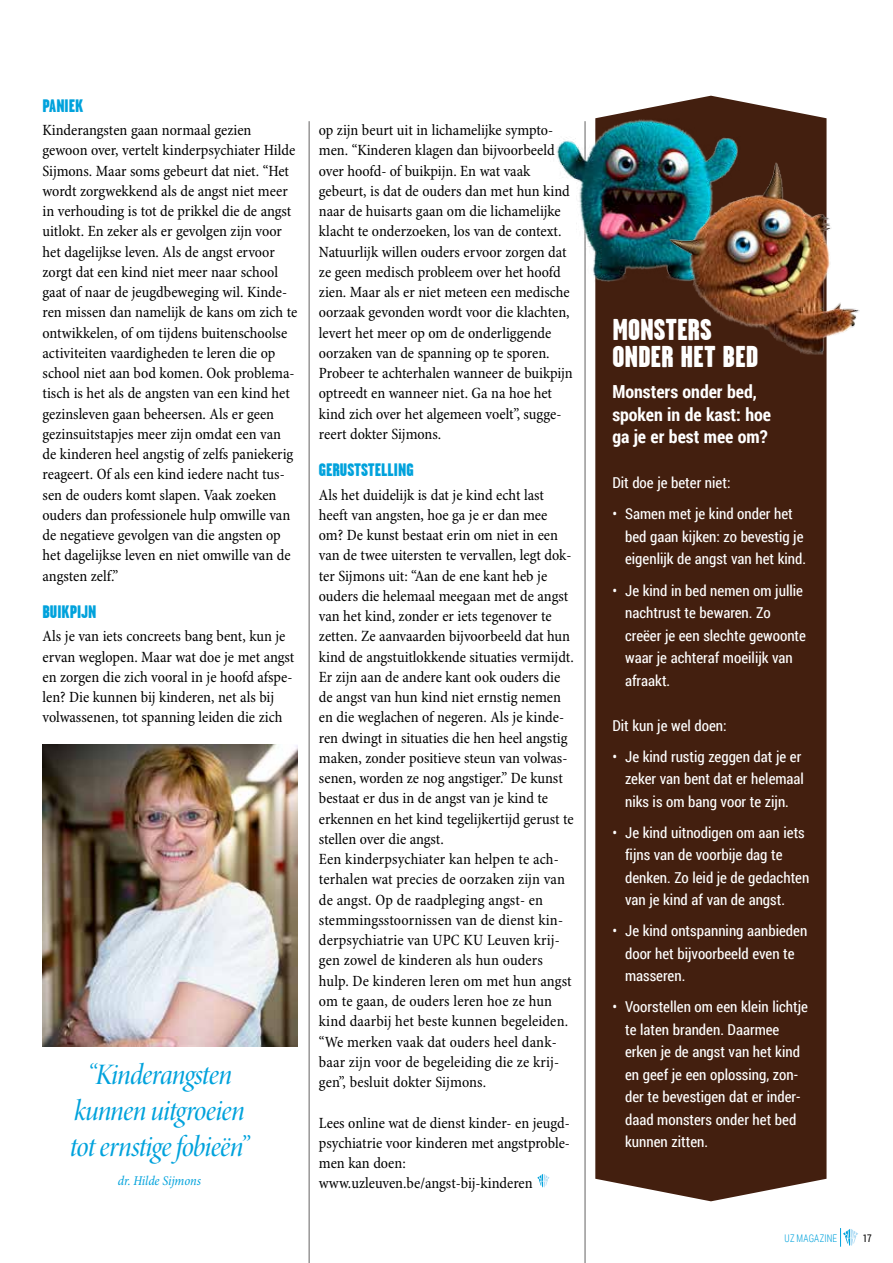
<style>
.page{position:relative;width:893px;height:1263px;background:#fff}
.page>*{position:absolute;margin:0;border:0;box-sizing:border-box;transform-origin:0 0}
.t1{font:30px/36px "Minion Pro Medium Cn It Disp";letter-spacing:-.025em;color:#00a2dc;text-align:center}
.t2{font:900 30px/27px "Garage Gothic";color:#fff}
.t3{font:700 18px/22.5px "Roboto Condensed";color:#fff}
.t4{font:900 18px "Garage Gothic";color:#00a2dc}
.t5{font:condensed 15.75px/20.2px "Minion Pro";color:#000}
.t6{font:15px/22.5px "Roboto Condensed";color:#fff}
.t7{font:italic condensed 13.5px "Minion Pro";letter-spacing:-.005em;color:#00a2dc}
.t8{font:300 10.5px "Roboto Condensed";letter-spacing:.015em;color:#00a2dc;scale:.9 1}
.t9{font:10.5px "Roboto Condensed";color:#000;scale:.9 1}
</style>
<div class="page">
<svg style="left:840px;top:1228px;width:18px;height:19px"></svg>
<hr style="left:309px;top:121px;width:1px;height:1142px;background:#646363">
<hr style="left:585px;top:121px;width:1px;height:1142px;background:#646363">
<img style="left:43px;top:744px;width:255px;height:302px">
<div style="left:595px;top:96px;width:231px;height:1105px;background:#431f0f"></div>
<img style="left:556px;top:111px;width:191px;height:190px">
<img style="left:665px;top:161px;width:195px;height:204px">
<svg style="left:537px;top:1174px;width:13px;height:13px"></svg>
<p class="t4" style="left:43px;top:95px;width:42px">PANIEK</p>
<p class="t5" style="left:43px;top:120px;width:256px">Kinderangsten gaan normaal gezien gewoon over, vertelt kinderpsychiater Hilde Sijmons. Maar soms gebeurt dat niet. “Het wordt zorgwekkend als de angst niet meer in verhouding is tot de prikkel die de angst uitlokt. En zeker als er gevolgen zijn voor het dagelijkse leven. Als de angst ervoor zorgt dat een kind niet meer naar school gaat of naar de jeugdbeweging wil. Kinde&shy;ren missen dan namelijk de kans om zich te ontwikkelen, of om tijdens buitenschoolse activiteiten vaardigheden te leren die op school niet aan bod komen. Ook problema&shy;tisch is het als de angsten van een kind het gezinsleven gaan beheersen. Als er geen gezinsuitstapjes meer zijn omdat een van de kinderen heel angstig of zelfs paniekerig reageert. Of als een kind iedere nacht tus&shy;sen de ouders komt slapen. Vaak zoeken ouders dan professionele hulp omwille van de negatieve gevolgen van die angsten op het dagelijkse leven en niet omwille van de angsten zelf.”</p>
<p class="t4" style="left:43px;top:602px;width:55px">BUIKPIJN</p>
<p class="t5" style="left:43px;top:627px;width:253px">Als je van iets concreets bang bent, kun je ervan weglopen. Maar wat doe je met angst en zorgen die zich vooral in je hoofd afspe&shy;len? Die kunnen bij kinderen, net als bij volwassenen, tot spanning leiden die zich</p>
<h1 class="t1" style="left:70px;top:1057px;width:181px">“Kinderangsten kunnen uitgroeien tot ernstige fobieën”</h1>
<p class="t7" style="left:118px;top:1173px;width:85px">dr. Hilde Sijmons</p>
<p class="t5" style="left:319px;top:121px;width:255px">op zijn beurt uit in lichamelijke sympto&shy;men. “Kinderen klagen dan bijvoorbeeld over hoofd- of buikpijn. En wat vaak gebeurt, is dat de ouders dan met hun kind naar de huisarts gaan om die lichamelijke klacht te onderzoeken, los van de context.<br>Natuurlijk willen ouders ervoor zorgen dat ze geen medisch probleem over het hoofd zien. Maar als er niet meteen een medische oorzaak gevonden wordt voor die klachten, levert het meer op om de onderliggende oorzaken van de spanning op te sporen.<br>Probeer te achterhalen wanneer de buikpijn optreedt en wanneer niet. Ga na hoe het kind zich over het algemeen voelt”, sugge&shy;reert dokter Sijmons.</p>
<p class="t4" style="left:319px;top:460px;width:96px">GERUSTSTELLING</p>
<p class="t5" style="left:319px;top:485px;width:256px">Als het duidelijk is dat je kind echt last heeft van angsten, hoe ga je er dan mee om? De kunst bestaat erin om niet in een van de twee uitersten te vervallen, legt dok&shy;ter Sijmons uit: “Aan de ene kant heb je ouders die helemaal meegaan met de angst van het kind, zonder er iets tegenover te zetten. Ze aanvaarden bijvoorbeeld dat hun kind de angstuitlokkende situaties vermijdt.<br>Er zijn aan de andere kant ook ouders die de angst van hun kind niet ernstig nemen en die weglachen of negeren. Als je kinde&shy;ren dwingt in situaties die hen heel angstig maken, zonder positieve steun van volwas&shy;senen, worden ze nog angstiger.” De kunst bestaat er dus in de angst van je kind te erkennen en het kind tegelijkertijd gerust te stellen over die angst.<br>Een kinderpsychiater kan helpen te ach&shy;terhalen wat precies de oorzaken zijn van de angst. Op de raadpleging angst- en stemmingsstoornissen van de dienst kin&shy;derpsychiatrie van UPC KU Leuven krij&shy;gen zowel de kinderen als hun ouders hulp. De kinderen leren om met hun angst om te gaan, de ouders leren hoe ze hun kind daarbij het beste kunnen begeleiden. “We merken vaak dat ouders heel dank&shy;baar zijn voor de begeleiding die ze krij&shy;gen”, besluit dokter Sijmons.</p>
<p class="t5" style="left:319px;top:1113px;width:253px">Lees online wat de dienst kinder- en jeugd&shy;psychiatrie voor kinderen met angstproble&shy;men kan doen: www.uzleuven.be/angst-bij-kinderen</p>
<h1 class="t2" style="left:612px;top:316px;width:147px">MONSTERS<br>ONDER HET BED</h1>
<p class="t3" style="left:612px;top:380px;width:160px">Monsters onder bed, spoken in de kast: hoe ga je er best mee om?</p>
<p class="t6" style="left:612px;top:471px;width:120px">Dit doe je beter niet:</p>
<p class="t6" style="left:625px;top:502px;width:183px;text-indent:-13px">• Samen met je kind onder het bed gaan kijken: zo bevestig je eigenlijk de angst van het kind.</p>
<p class="t6" style="left:625px;top:578px;width:182px;text-indent:-13px">• Je kind in bed nemen om jullie nachtrust te bewaren. Zo creëer je een slechte gewoonte waar je achteraf moeilijk van afraakt.</p>
<p class="t6" style="left:612px;top:713px;width:116px">Dit kun je wel doen:</p>
<p class="t6" style="left:625px;top:744px;width:180px;text-indent:-13px">• Je kind rustig zeggen dat je er zeker van bent dat er helemaal niks is om bang voor te zijn.</p>
<p class="t6" style="left:625px;top:820px;width:186px;text-indent:-13px">• Je kind uitnodigen om aan iets fijns van de voorbije dag te denken. Zo leid je de gedachten van je kind af van de angst.</p>
<p class="t6" style="left:625px;top:919px;width:184px;text-indent:-13px">• Je kind ontspanning aanbieden door het bijvoorbeeld even te masseren.</p>
<p class="t6" style="left:625px;top:995px;width:184px;text-indent:-13px">• Voorstellen om een klein lichtje te laten branden. Daarmee erken je de angst van het kind en geef je een oplossing, zon&shy;der te bevestigen dat er inder&shy;daad monsters onder het bed kunnen zitten.</p>
<p class="t8" style="left:785px;top:1231px;width:60px">UZ MAGAZINE</p>
<p class="t9" style="left:863px;top:1231px;width:11px">17</p>
</div>
